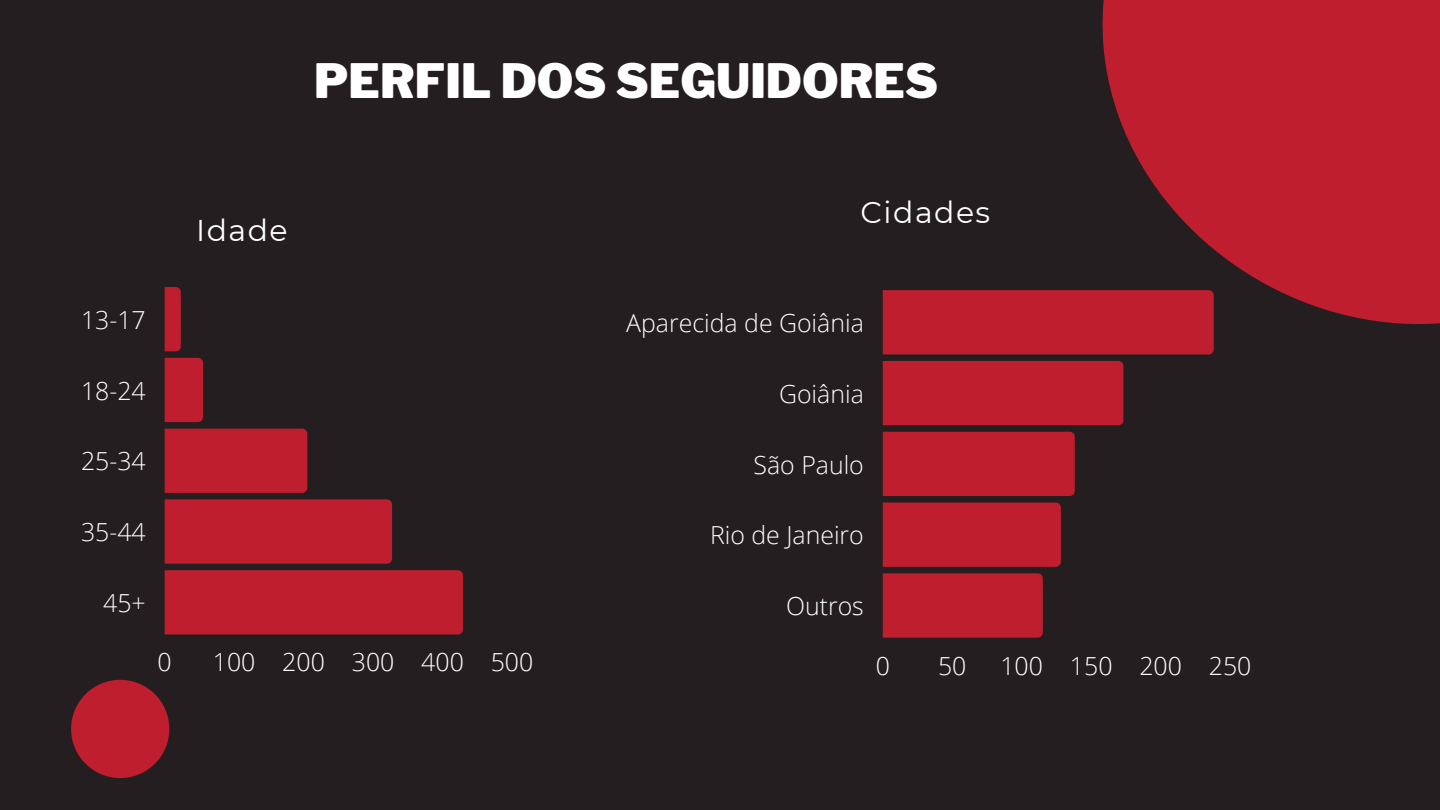
<style>
.page{position:relative;width:1440px;height:810px;background:#241e20}
.page>*{position:absolute;margin:0;border:0;box-sizing:border-box;transform-origin:0 0}
.t1{font:900 47px "Libre Franklin";color:#fff}
.t2{font:30px "Montserrat";letter-spacing:.05em;color:#fff}
.t3{font:300 24.9px "Open Sans";color:#fff}
</style>
<div class="page">
<svg style="left:969px;top:0;width:471px;height:432px"></svg>
<div style="left:71px;top:680px;width:98px;height:98px;background:#be1e2e;border-radius:50%"></div>
<svg style="left:165px;top:287px;width:16px;height:64px"></svg>
<div style="left:165px;top:358px;width:38px;height:64px;background:#be1e2e"></div>
<div style="left:165px;top:429px;width:142px;height:64px;background:#be1e2e"></div>
<div style="left:165px;top:499px;width:227px;height:65px;background:#be1e2e"></div>
<div style="left:165px;top:570px;width:298px;height:64px;background:#be1e2e"></div>
<div style="left:883px;top:290px;width:331px;height:64px;background:#be1e2e"></div>
<div style="left:883px;top:361px;width:240px;height:64px;background:#be1e2e"></div>
<div style="left:883px;top:432px;width:192px;height:64px;background:#be1e2e"></div>
<div style="left:883px;top:503px;width:178px;height:64px;background:#be1e2e"></div>
<div style="left:883px;top:573px;width:160px;height:65px;background:#be1e2e"></div>
<h1 class="t1" style="left:314px;top:52px;width:625px">PERFIL DOS SEGUIDORES</h1>
<p class="t2" style="left:196px;top:212px;width:93px">Idade</p>
<p class="t2" style="left:861px;top:194px;width:131px">Cidades</p>
<p class="t3" style="left:81px;top:302px;width:66px">13-17</p>
<p class="t3" style="left:626px;top:305px;width:239px">Aparecida de Goiânia</p>
<p class="t3" style="left:81px;top:373px;width:66px">18-24</p>
<p class="t3" style="left:779px;top:376px;width:86px">Goiânia</p>
<p class="t3" style="left:81px;top:444px;width:66px">25-34</p>
<p class="t3" style="left:754px;top:447px;width:112px">São Paulo</p>
<p class="t3" style="left:81px;top:515px;width:66px">35-44</p>
<p class="t3" style="left:710px;top:518px;width:155px">Rio de Janeiro</p>
<p class="t3" style="left:103px;top:585px;width:44px">45+</p>
<p class="t3" style="left:786px;top:589px;width:79px">Outros</p>
<p class="t3" style="left:158px;top:645px;width:16px">0</p>
<p class="t3" style="left:213px;top:645px;width:322px">100 200 300 400 500</p>
<p class="t3" style="left:876px;top:648px;width:16px">0</p>
<p class="t3" style="left:938px;top:648px;width:30px">50</p>
<p class="t3" style="left:1000px;top:648px;width:253px">100 150 200 250</p>
</div>
